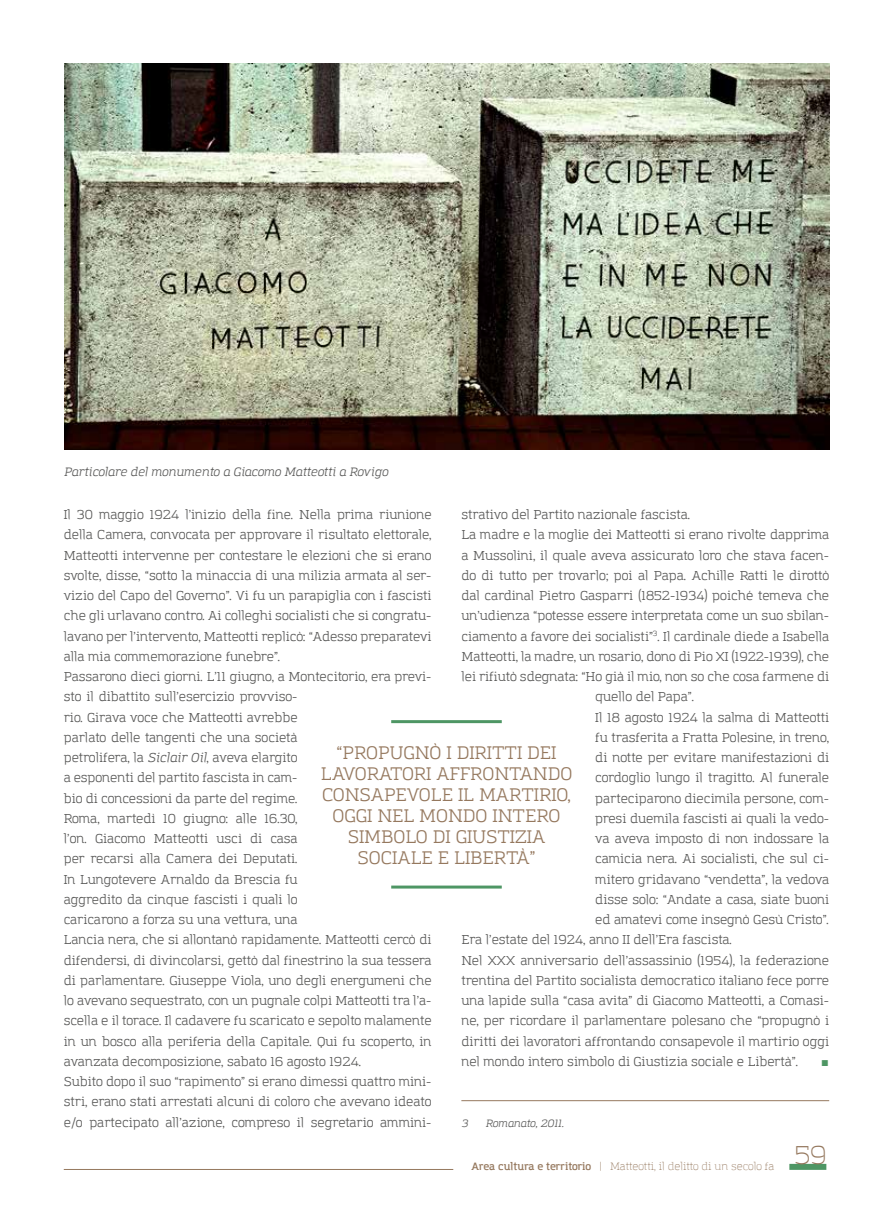
<style>
.page{position:relative;width:893px;height:1212px;background:#fff}
.page>*{position:absolute;margin:0;border:0;box-sizing:border-box;transform-origin:0 0}
.t1{font:300 25.5px "Amazing Grotesk";color:#95785e}
.t2{font:18px/21px "Amazing Grotesk";color:#95785e;text-align:center}
.t3{font:12.75px/20.2px "Amazing Grotesk";color:#575756}
.t4{font:12.75px "Arial";color:#4e9664}
.t5{font:italic 12px "Amazing Grotesk";color:#575756}
.t6{font:300 10.5px "Amazing Grotesk";color:#95785e}
.t7{font:italic 10.5px "Amazing Grotesk";color:#575756}
.s1{font-style:italic}
.s2{font-weight:600}
</style>
<div class="page">
<div style="left:789px;top:1164px;width:37px;height:6px;background:#4e9664"></div>
<hr style="left:461px;top:1100px;width:368px;height:1px;background:#95785e">
<hr style="left:391px;top:720px;width:111px;height:3px;background:#4e9664">
<hr style="left:391px;top:885px;width:111px;height:3px;background:#4e9664">
<hr style="left:64px;top:1169px;width:389px;height:1px;background:#95785e">
<img style="left:65px;top:64px;width:764px;height:386px">
<p class="t5" style="left:64px;top:465px;width:326px">Particolare del monumento a Giacomo Matteotti a Rovigo</p>
<p class="t3" style="left:64px;top:505px;width:369px">Il 30 maggio 1924 l’inizio della fine. Nella prima riunione della Camera, convocata per approvare il risultato elettorale, Matteotti intervenne per contestare le elezioni che si erano svolte, disse, “sotto la minaccia di una milizia armata al ser&shy;vizio del Capo del Governo”. Vi fu un parapiglia con i fascisti che gli urlavano contro. Ai colleghi socialisti che si congratu&shy;lavano per l’intervento, Matteotti replicò: “Adesso preparatevi alla mia commemorazione funebre”.<br>Passarono dieci giorni. L’11 giugno, a Montecitorio, era previ&shy;sto il dibattito sull’esercizio provviso-<br>rio. Girava voce che Matteotti avrebbe<br>parlato delle tangenti che una società<br>petrolifera, la <span class="s1">Siclair Oil</span>, aveva elargito<br>a esponenti del partito fascista in cam-<br>bio di concessioni da parte del regime.<br>Roma, martedì 10 giugno: alle 16.30,<br>l’on. Giacomo Matteotti uscì di casa<br>per recarsi alla Camera dei Deputati.<br>In Lungotevere Arnaldo da Brescia fu<br>aggredito da cinque fascisti i quali lo<br>caricarono a forza su una vettura, una<br>Lancia nera, che si allontanò rapidamente. Matteotti cercò di difendersi, di divincolarsi, gettò dal finestrino la sua tessera di parlamentare. Giuseppe Viola, uno degli energumeni che lo avevano sequestrato, con un pugnale colpì Matteotti tra l’a&shy;scella e il torace. Il cadavere fu scaricato e sepolto malamente in un bosco alla periferia della Capitale. Qui fu scoperto, in avanzata decomposizione, sabato 16 agosto 1924.<br>Subito dopo il suo “rapimento” si erano dimessi quattro mini&shy;stri, erano stati arrestati alcuni di coloro che avevano ideato e/o partecipato all’azione, compreso il segretario ammini-</p>
<p class="t3" style="left:461px;top:505px;width:230px">strativo del Partito nazionale fascista.</p>
<p class="t3" style="left:461px;top:525px;width:369px">La madre e la moglie dei Matteotti si erano rivolte dapprima</p>
<p class="t3" style="left:461px;top:545px;width:369px">a Mussolini, il quale aveva assicurato loro che stava facen-</p>
<p class="t3" style="left:461px;top:565px;width:369px">do di tutto per trovarlo; poi al Papa. Achille Ratti le dirottò</p>
<p class="t3" style="left:461px;top:586px;width:369px">dal cardinal Pietro Gasparri (1852-1934) poiché temeva che</p>
<p class="t3" style="left:461px;top:606px;width:369px">un’udienza “potesse essere interpretata come un suo sbilan-</p>
<p class="t3" style="left:461px;top:626px;width:369px">ciamento a favore dei socialisti”<sup>3</sup>. Il cardinale diede a Isabella</p>
<p class="t3" style="left:461px;top:646px;width:369px">Matteotti, la madre, un rosario, dono di Pio XI (1922-1939), che</p>
<p class="t3" style="left:461px;top:667px;width:369px">lei rifiutò sdegnata: “Ho già il mio, non so che cosa farmene di</p>
<p class="t3" style="left:595px;top:687px;width:100px">quello del Papa”.</p>
<p class="t3" style="left:595px;top:707px;width:235px">Il 18 agosto 1924 la salma di Matteotti</p>
<p class="t3" style="left:595px;top:727px;width:235px">fu trasferita a Fratta Polesine, in treno,</p>
<p class="t3" style="left:595px;top:748px;width:235px">di notte per evitare manifestazioni di</p>
<p class="t3" style="left:595px;top:768px;width:235px">cordoglio lungo il tragitto. Al funerale</p>
<p class="t3" style="left:595px;top:788px;width:235px">parteciparono diecimila persone, com-</p>
<p class="t3" style="left:595px;top:808px;width:235px">presi duemila fascisti ai quali la vedo-</p>
<p class="t3" style="left:595px;top:829px;width:235px">va aveva imposto di non indossare la</p>
<p class="t3" style="left:595px;top:849px;width:235px">camicia nera. Ai socialisti, che sul ci-</p>
<p class="t3" style="left:595px;top:869px;width:235px">mitero gridavano “vendetta”, la vedova</p>
<p class="t3" style="left:595px;top:889px;width:235px">disse solo: “Andate a casa, siate buoni</p>
<p class="t3" style="left:595px;top:910px;width:235px">ed amatevi come insegnò Gesù Cristo”.</p>
<p class="t3" style="left:461px;top:930px;width:272px">Era l’estate del 1924, anno II dell’Era fascista.</p>
<p class="t3" style="left:461px;top:950px;width:369px">Nel XXX anniversario dell’assassinio (1954), la federazione</p>
<p class="t3" style="left:461px;top:970px;width:369px">trentina del Partito socialista democratico italiano fece porre</p>
<p class="t3" style="left:461px;top:991px;width:369px">una lapide sulla “casa avita” di Giacomo Matteotti, a Comasi-</p>
<p class="t3" style="left:461px;top:1011px;width:369px">ne, per ricordare il parlamentare polesano che “propugnò i</p>
<p class="t3" style="left:461px;top:1031px;width:369px">diritti dei lavoratori affrontando consapevole il martirio oggi</p>
<p class="t3" style="left:461px;top:1051px;width:338px">nel mondo intero simbolo di Giustizia sociale e Libertà”.</p>
<p class="t4" style="left:821px;top:1052px;width:9px">■</p>
<h2 class="t2" style="left:321px;top:743px;width:253px">“PROPUGNÒ I DIRITTI DEI<br>LAVORATORI AFFRONTANDO<br>CONSAPEVOLE IL MARTIRIO,<br>OGGI NEL MONDO INTERO<br>SIMBOLO DI GIUSTIZIA<br>SOCIALE E LIBERTÀ”</h2>
<p class="t7" style="left:461px;top:1117px;width:8px">3</p>
<p class="t7" style="left:485px;top:1117px;width:80px">Romanato, 2011.</p>
<p class="t6" style="left:471px;top:1160px;width:304px"><span class="s2">Area cultura e territorio</span> | Matteotti, il delitto di un secolo fa</p>
<h1 class="t1" style="left:795px;top:1140px;width:33px">59</h1>
</div>
